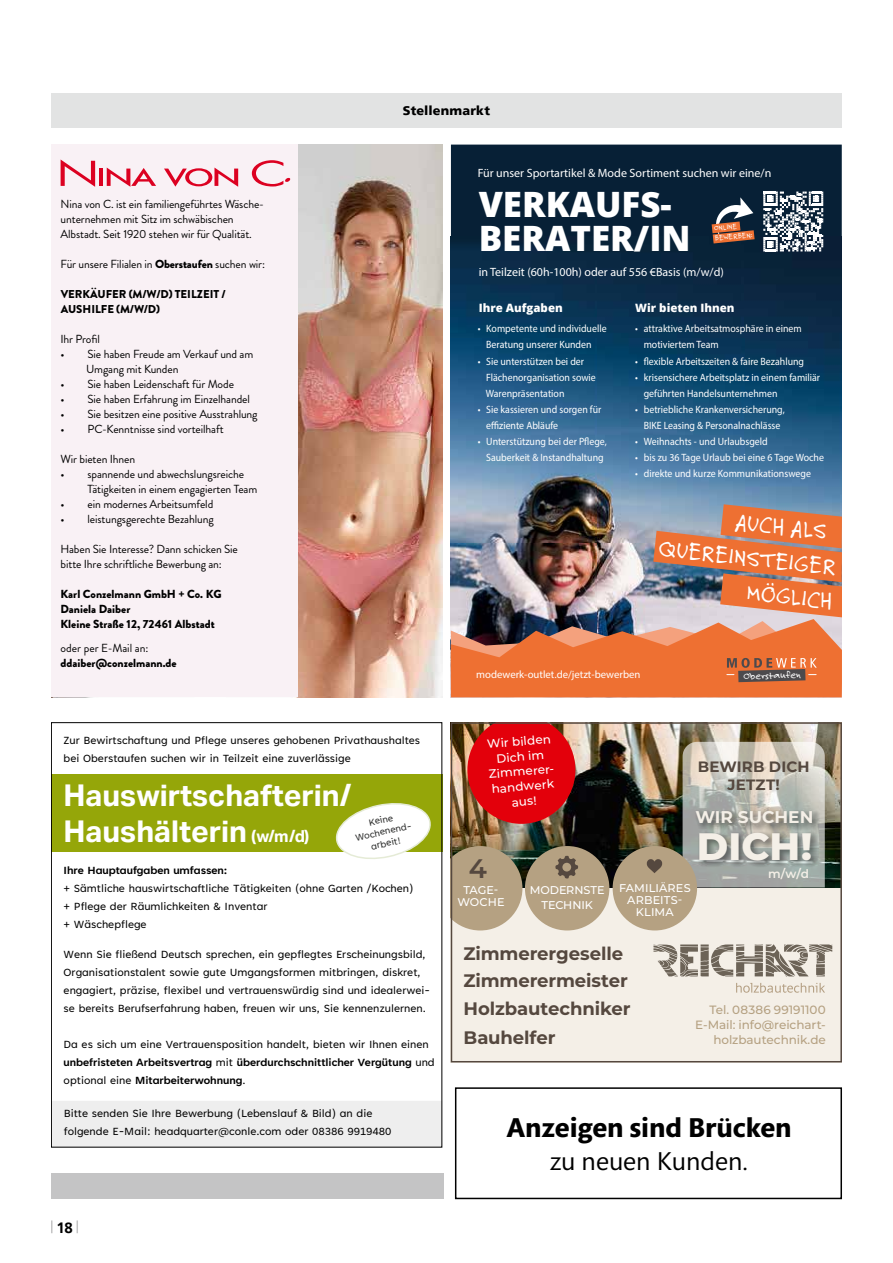
<style>
.page{position:relative;width:893px;height:1263px;background:#fff}
.page>*{position:absolute;margin:0;border:0;box-sizing:border-box;transform-origin:0 0}
.t1{font:800 38.25px "Montserrat";color:#f4efe7}
.t2{font:800 34.95px/34.7px "Open Sans";color:#fff}
.t3{font:700 30px/36px "Aktiv Grotesk";color:#fff}
.t4{font:700 27.75px "Mundo Sans Pro";color:#000}
.t5{font:600 26.7px "Montserrat";color:#55483f}
.t6{font:26.25px "Mundo Sans Pro";color:#000}
.t7{font:24.9px "Felt Tip Roman";color:#fff}
.t8{font:700 18px/26.2px "Montserrat";letter-spacing:-.005em;color:#55483f}
.t9{font:700 16.95px "Montserrat";color:#f4efe7}
.t10{font:700 15px/18px "Montserrat";letter-spacing:.01em;color:#55483f;text-align:center}
.t11{font:700 15px "Frutiger LT";color:#000}
.t12{font:900 12.75px "Frutiger LT";letter-spacing:.015em;color:#000}
.t13{font:12px/18px "Tenorite";color:#000}
.t14{font:12px "Myriad Pro";color:#fff}
.t15{font:500 12px/15px "Montserrat";letter-spacing:-.005em;color:#b5a182;text-align:right}
.t16{font:500 12px "Montserrat";color:#fff}
.t17{font:700 12px "Tenorite";color:#000}
.t18{font:600 12px "Montserrat";color:#f4efe7}
.t19{font:11.7px/15px "Brandon Grotesque";letter-spacing:-.01em;color:#000}
.t20{font:900 11.7px/15px "Brandon Grotesque";color:#000}
.t21{font:900 11.4px/15px "Brandon Grotesque";color:#000}
.t22{font:800 11.4px "Open Sans";color:#fff}
.t23{font:500 11.25px/12px "Montserrat";letter-spacing:.005em;color:#fff;text-align:center}
.t24{font:10.95px "Felt Tip Roman";color:#fff}
.t25{font:10.8px "Myriad Pro";color:#fff}
.t26{font:10.65px/16px "Myriad Pro";color:#fff;scale:.93 1}
.t27{font:10.5px/12px "Tenorite";color:#2d2e2d;text-align:center}
.t28{font:8.1px/9.8px "Felt Tip Roman";color:#fff}
.s1{font-weight:900}
.s2{font-size:16.5px}
.s3{font-weight:700}
</style>
<div class="page">
<svg style="left:51px;top:1220px;width:2px;height:13px"></svg>
<svg style="left:77px;top:1220px;width:1px;height:13px"></svg>
<div style="left:451px;top:838px;width:391px;height:224px;background:#f4efe7"></div>
<img style="left:454px;top:725px;width:385px;height:162px">
<svg style="left:467px;top:725px;width:108px;height:99px;background:#d11216"></svg>
<svg style="left:653px;top:944px;width:179px;height:32px"></svg>
<svg style="left:736px;top:983px;width:89px;height:10px"></svg>
<svg style="left:454px;top:846px;width:68px;height:84px;background:#b2a184"></svg>
<svg style="left:683px;top:742px;width:142px;height:145px;background:#c1c0b8"></svg>
<div style="left:694px;top:809px;width:126px;height:58px;background:#000;opacity:.4"></div>
<div style="left:613px;top:846px;width:84px;height:84px;background:#b5a182;border-radius:50%"></div>
<svg style="left:646px;top:859px;width:17px;height:14px"></svg>
<div style="left:525px;top:846px;width:84px;height:84px;background:#b5a182;border-radius:50%"></div>
<svg style="left:555px;top:855px;width:23px;height:23px"></svg>
<div style="left:451px;top:722px;width:391px;height:340px;border:2px solid #55483f"></div>
<img style="left:298px;top:145px;width:144px;height:552px">
<div style="left:51px;top:145px;width:247px;height:552px;background:#f9f1f5"></div>
<svg style="left:61px;top:160px;width:34px;height:27px"></svg>
<hr style="left:99px;top:169px;width:4px;height:17px;background:#dc0121">
<svg style="left:252px;top:160px;width:39px;height:27px"></svg>
<svg style="left:164px;top:168px;width:74px;height:19px"></svg>
<svg style="left:107px;top:168px;width:49px;height:19px"></svg>
<div style="left:51px;top:775px;width:391px;height:77px;background:#95a609"></div>
<div style="left:53px;top:1101px;width:387px;height:44px;background:#eee"></div>
<svg style="left:335px;top:803px;width:96px;height:56px"></svg>
<div style="left:451px;top:145px;width:391px;height:92px;background:#072036"></div>
<img style="left:451px;top:237px;width:391px;height:267px">
<svg style="left:712px;top:197px;width:43px;height:46px;background:#765c54"></svg>
<svg style="left:763px;top:192px;width:60px;height:59px"></svg>
<img style="left:451px;top:504px;width:391px;height:193px">
<div style="left:51px;top:94px;width:791px;height:34px;background:#e2e3e3"></div>
<div style="left:455px;top:1087px;width:387px;height:112px;border:2px solid #000"></div>
<div style="left:51px;top:1174px;width:393px;height:25px;background:#c4c4c5"></div>
<p class="t12" style="left:403px;top:103px;width:89px">Stellenmarkt</p>
<p class="t19" style="left:61px;top:197px;width:205px">Nina von C. ist ein familiengeführtes Wäsche&shy;unternehmen mit Sitz im schwäbischen<br>Albstadt. Seit 1920 stehen wir für Qualität.</p>
<p class="t19" style="left:61px;top:257px;width:206px">Für unsere Filialen in <span class="s1">Oberstaufen</span> suchen wir:</p>
<p class="t21" style="left:61px;top:287px;width:167px">VERKÄUFER (M/W/D) TEILZEIT /<br>AUSHILFE (M/W/D)</p>
<p class="t19" style="left:61px;top:332px;width:41px">Ihr Profil</p>
<p class="t19" style="left:86px;top:347px;width:169px;text-indent:-26px">• Sie haben Freude am Verkauf und am<br>Umgang mit Kunden</p>
<p class="t19" style="left:61px;top:377px;width:175px">• Sie haben Leidenschaft für Mode</p>
<p class="t19" style="left:61px;top:392px;width:191px">• Sie haben Erfahrung im Einzelhandel</p>
<p class="t19" style="left:61px;top:407px;width:199px">• Sie besitzen eine positive Ausstrahlung</p>
<p class="t19" style="left:61px;top:422px;width:165px">• PC-Kenntnisse sind vorteilhaft</p>
<p class="t19" style="left:61px;top:452px;width:76px">Wir bieten Ihnen</p>
<p class="t19" style="left:88px;top:467px;width:171px;text-indent:-27px">• spannende und abwechslungsreiche<br>Tätigkeiten in einem engagierten Team</p>
<p class="t19" style="left:61px;top:497px;width:154px">• ein modernes Arbeitsumfeld</p>
<p class="t19" style="left:61px;top:512px;width:155px">• leistungsgerechte Bezahlung</p>
<p class="t19" style="left:61px;top:542px;width:179px">Haben Sie Interesse? Dann schicken Sie bitte Ihre schriftliche Bewerbung an:</p>
<p class="t20" style="left:61px;top:587px;width:163px">Karl Conzelmann GmbH + Co. KG<br>Daniela Daiber<br>Kleine Straße 12, 72461 Albstadt</p>
<p class="t19" style="left:61px;top:641px;width:89px">oder per E-Mail an:</p>
<p class="t20" style="left:61px;top:656px;width:118px">ddaiber@conzelmann.de</p>
<p class="t13" style="left:64px;top:732px;width:358px">Zur Bewirtschaftung und Pflege unseres gehobenen Privathaushaltes bei Oberstaufen suchen wir in Teilzeit eine zuverlässige</p>
<h3 class="t3" style="left:64px;top:778px;width:289px">Hauswirtschafterin/<br>Haushälterin <span class="s2">(w/m/d)</span></h3>
<p class="t17" style="left:64px;top:864px;width:165px">Ihre Hauptaufgaben umfassen:</p>
<p class="t13" style="left:64px;top:880px;width:351px">+ Sämtliche hauswirtschaftliche Tätigkeiten (ohne Garten /Kochen) + Pflege der Räumlichkeiten &amp; Inventar<br>+ Wäschepflege</p>
<p class="t13" style="left:64px;top:946px;width:368px">Wenn Sie fließend Deutsch sprechen, ein gepflegtes Erscheinungsbild, Organisationstalent sowie gute Umgangsformen mitbringen, diskret, engagiert, präzise, flexibel und vertrauenswürdig sind und idealerwei&shy;se bereits Berufserfahrung haben, freuen wir uns, Sie kennenzulernen.</p>
<p class="t13" style="left:64px;top:1036px;width:373px">Da es sich um eine Vertrauensposition handelt, bieten wir Ihnen einen <span class="s3">unbefristeten Arbeitsvertrag</span> mit <span class="s3">überdurchschnittlicher Vergütung</span> und optional eine <span class="s3">Mitarbeiterwohnung</span>.</p>
<p class="t13" style="left:64px;top:1105px;width:329px">Bitte senden Sie Ihre Bewerbung (Lebenslauf &amp; Bild) an die folgende E-Mail: headquarter@conle.com oder 08386 9919480</p>
<p class="t27" style="left:352px;top:820px;width:64px;rotate:-12deg">Keine<br>Wochenend&shy;arbeit!</p>
<p class="t11" style="left:56px;top:1218px;width:18px">18</p>
<p class="t14" style="left:478px;top:166px;width:295px">Für unser Sportartikel &amp; Mode Sortiment suchen wir eine/n</p>
<h2 class="t2" style="left:479px;top:185px;width:213px">VERKAUFS-<br>BERATER/IN</h2>
<p class="t28" style="left:713px;top:223px;width:39px;rotate:-5deg">ONLINE<br>BEWERBEN:</p>
<p class="t14" style="left:479px;top:264px;width:247px">in Teilzeit (60h-100h) oder auf 556 €Basis (m/w/d)</p>
<p class="t22" style="left:479px;top:299px;width:86px">Ihre Aufgaben</p>
<p class="t22" style="left:635px;top:299px;width:101px">Wir bieten Ihnen</p>
<p class="t26" style="left:486px;top:321px;width:131px;text-indent:-8px">• Kompetente und individuelle<br>Beratung unserer Kunden</p>
<p class="t26" style="left:486px;top:353px;width:120px;text-indent:-8px">• Sie unterstützen bei der<br>Flächenorganisation sowie<br>Warenpräsentation</p>
<p class="t26" style="left:486px;top:401px;width:126px;text-indent:-8px">• Sie kassieren und sorgen für effiziente Abläufe</p>
<p class="t26" style="left:478px;top:433px;width:140px;text-align:center">• Unterstützung bei der Pflege,<br>Sauberkeit &amp; Instandhaltung</p>
<p class="t26" style="left:644px;top:321px;width:171px;text-indent:-8px">• attraktive Arbeitsatmosphäre in einem motiviertem Team</p>
<p class="t26" style="left:635px;top:353px;width:183px">• flexible Arbeitszeiten &amp; faire Bezahlung</p>
<p class="t26" style="left:644px;top:369px;width:191px;text-indent:-8px">• krisensichere Arbeitsplatz in einem familiär geführten Handelsunternehmen</p>
<p class="t26" style="left:635px;top:401px;width:162px;text-align:center">• betriebliche Krankenversicherung,<br>BIKE Leasing &amp; Personalnachlässe</p>
<p class="t26" style="left:635px;top:433px;width:144px">• Weihnachts - und Urlaubsgeld</p>
<p class="t26" style="left:635px;top:449px;width:204px">• bis zu 36 Tage Urlaub bei eine 6 Tage Woche</p>
<p class="t26" style="left:635px;top:465px;width:190px">• direkte und kurze Kommunikationswege</p>
<h3 class="t7" style="left:737px;top:505px;width:94px;rotate:6deg">AUCH ALS</h3>
<h3 class="t7" style="left:660px;top:532px;width:180px;rotate:6deg">QUEREINSTEIGER</h3>
<h3 class="t7" style="left:748px;top:576px;width:87px;rotate:6deg">MÖGLICH</h3>
<p class="t25" style="left:476px;top:668px;width:166px">modewerk-outlet.de/jetzt-bewerben</p>
<p class="t24" style="left:743px;top:669px;width:59px;rotate:-2deg">Oberstaufen</p>
<p class="t16" style="left:486px;top:736px;width:66px;rotate:-5deg">Wir bilden</p>
<p class="t16" style="left:496px;top:750px;width:49px;rotate:-5deg">Dich im</p>
<p class="t16" style="left:488px;top:766px;width:74px;rotate:-5deg">Zimmerer-</p>
<p class="t16" style="left:491px;top:781px;width:64px;rotate:-5deg">handwerk</p>
<p class="t16" style="left:511px;top:794px;width:26px;rotate:-5deg">aus!</p>
<h3 class="t5" style="left:469px;top:850px;width:20px">4</h3>
<p class="t23" style="left:457px;top:884px;width:49px">TAGE-<br>WOCHE</p>
<p class="t23" style="left:530px;top:883px;width:77px;line-height:14.1px">MODERNSTE<br>TECHNIK</p>
<p class="t10" style="left:698px;top:756px;width:113px">BEWIRB DICH<br>JETZT!</p>
<h3 class="t9" style="left:695px;top:805px;width:120px">WIR SUCHEN</h3>
<h1 class="t1" style="left:697px;top:818px;width:117px">DICH!</h1>
<p class="t23" style="left:619px;top:882px;width:73px">FAMILIÄRES<br>ARBEITS-<br>KLIMA</p>
<p class="t18" style="left:768px;top:865px;width:42px">m/w/d</p>
<h3 class="t8" style="left:463px;top:940px;width:166px">Zimmerergeselle<br>Zimmerermeister</h3>
<h3 class="t8" style="left:463px;top:994px;width:169px;line-height:28.8px">Holzbautechniker<br>Bauhelfer</h3>
<p class="t15" style="left:695px;top:1002px;width:132px">Tel. 08386 99191100<br>E-Mail: info@reichart&shy;holzbautechnik.de</p>
<h3 class="t4" style="left:506px;top:1109px;width:287px">Anzeigen sind Brücken</h3>
<h3 class="t6" style="left:550px;top:1144px;width:199px">zu neuen Kunden.</h3>
</div>
